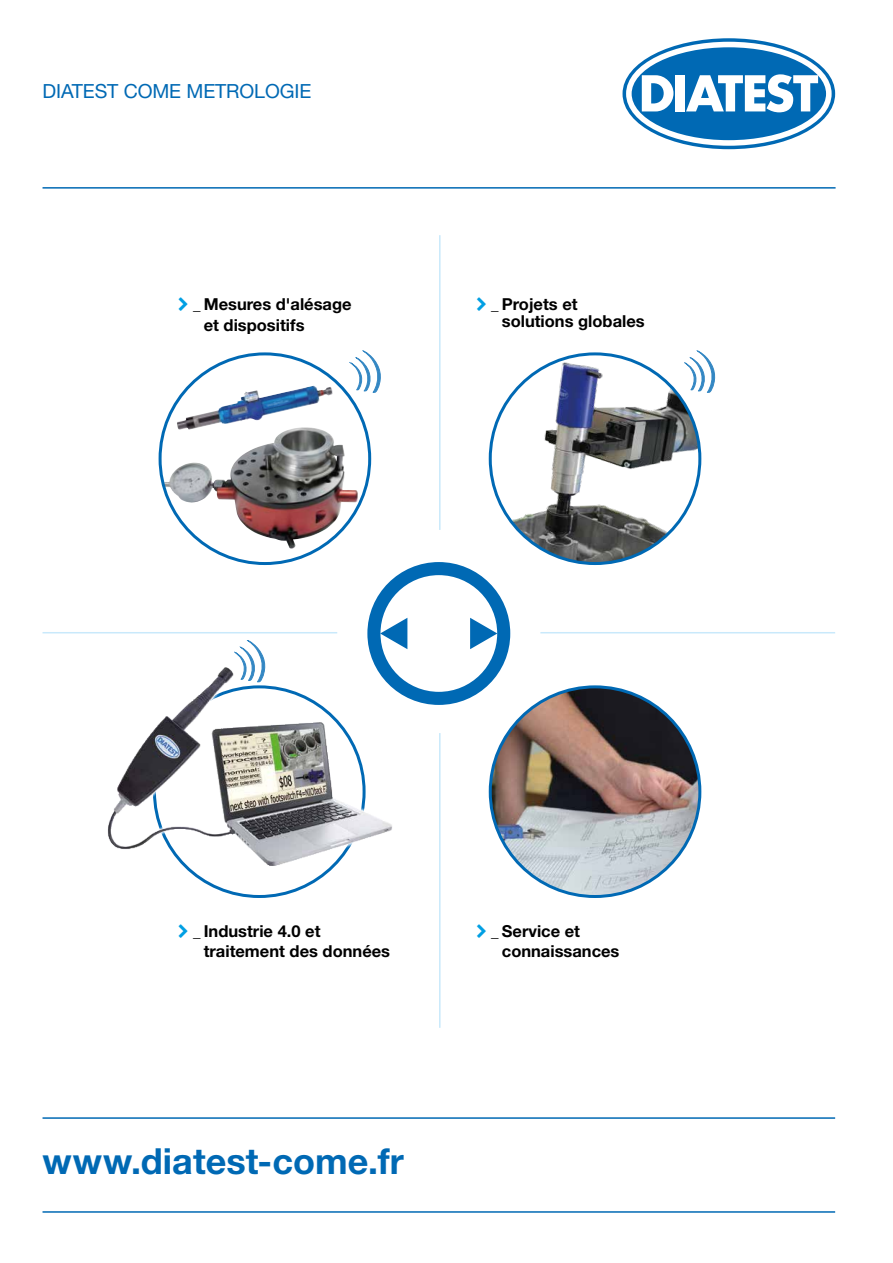
<style>
.page{position:relative;width:893px;height:1263px;background:#fff}
.page>*{position:absolute;margin:0;border:0;box-sizing:border-box;transform-origin:0 0}
.t1{font:700 36px "Helvetica Neue LT Std";letter-spacing:.005em;color:#0069b4}
.t2{font:19.5px "Helvetica Neue LT Std";letter-spacing:-.005em;color:#0069b4}
.t3{font:700 16.5px/19.5px "Helvetica Neue LT Std";color:#000}
.s1{font-size:15px}
</style>
<div class="page">
<div style="left:367px;top:562px;width:143px;height:143px;border:13px solid #0069b4;border-radius:50%"></div>
<svg style="left:380px;top:618px;width:27px;height:31px"></svg>
<svg style="left:470px;top:618px;width:27px;height:31px"></svg>
<hr style="left:43px;top:1211px;width:792px;height:2px;background:#0069b4">
<hr style="left:43px;top:1117px;width:792px;height:2px;background:#0069b4">
<hr style="left:43px;top:632px;width:294px;height:1px;background:#c9e9fb">
<hr style="left:540px;top:632px;width:295px;height:1px;background:#c9e9fb">
<svg style="left:625px;top:41px;width:207px;height:105px;background:#2a81c0"></svg>
<div style="left:622px;top:38px;width:213px;height:111px;border:6px solid #0069b4;border-radius:50%"></div>
<svg style="left:642px;top:75px;width:31px;height:36px"></svg>
<div style="left:675px;top:75px;width:10px;height:36px;background:#fff"></div>
<svg style="left:686px;top:74px;width:132px;height:38px"></svg>
<div style="left:626px;top:42px;width:206px;height:104px;border:6px solid #fff;border-radius:50%"></div>
<hr style="left:43px;top:187px;width:793px;height:2px;background:#0069b4">
<hr style="left:439px;top:733px;width:2px;height:295px;background:#c9e9fb">
<hr style="left:439px;top:235px;width:2px;height:295px;background:#c9e9fb">
<svg style="left:350px;top:351px;width:31px;height:42px"></svg>
<svg style="left:697px;top:351px;width:19px;height:42px"></svg>
<img style="left:490px;top:687px;width:210px;height:209px;border-radius:105px">
<img style="left:499px;top:354px;width:201px;height:209px">
<svg style="left:160px;top:354px;width:210px;height:209px"></svg>
<img style="left:279px;top:430px;width:25px;height:5px">
<img style="left:177px;top:386px;width:134px;height:44px">
<div style="left:108px;top:667px;width:284px;height:199px;background:#fff;opacity:.75"></div>
<img style="left:108px;top:667px;width:136px;height:182px">
<svg style="left:235px;top:640px;width:32px;height:42px"></svg>
<p class="t2" style="left:43px;top:80px;width:270px">DIATEST COME METROLOGIE</p>
<p class="t3" style="left:204px;top:293px;width:149px;line-height:21px;text-indent:-11px"><span class="s1">_</span> Mesures d'alésage et dispositifs</p>
<p class="t3" style="left:502px;top:296px;width:144px;line-height:16.5px;text-indent:-11px"><span class="s1">_</span> Projets et solutions globales</p>
<p class="t3" style="left:204px;top:921px;width:188px;text-indent:-11px"><span class="s1">_</span> Industrie 4.0 et traitement des données</p>
<h1 class="t1" style="left:43px;top:1139px;width:363px">www.diatest-come.fr</h1>
<p class="t3" style="left:502px;top:921px;width:119px;text-indent:-11px"><span class="s1">_</span> Service et connaissances</p>
</div>
